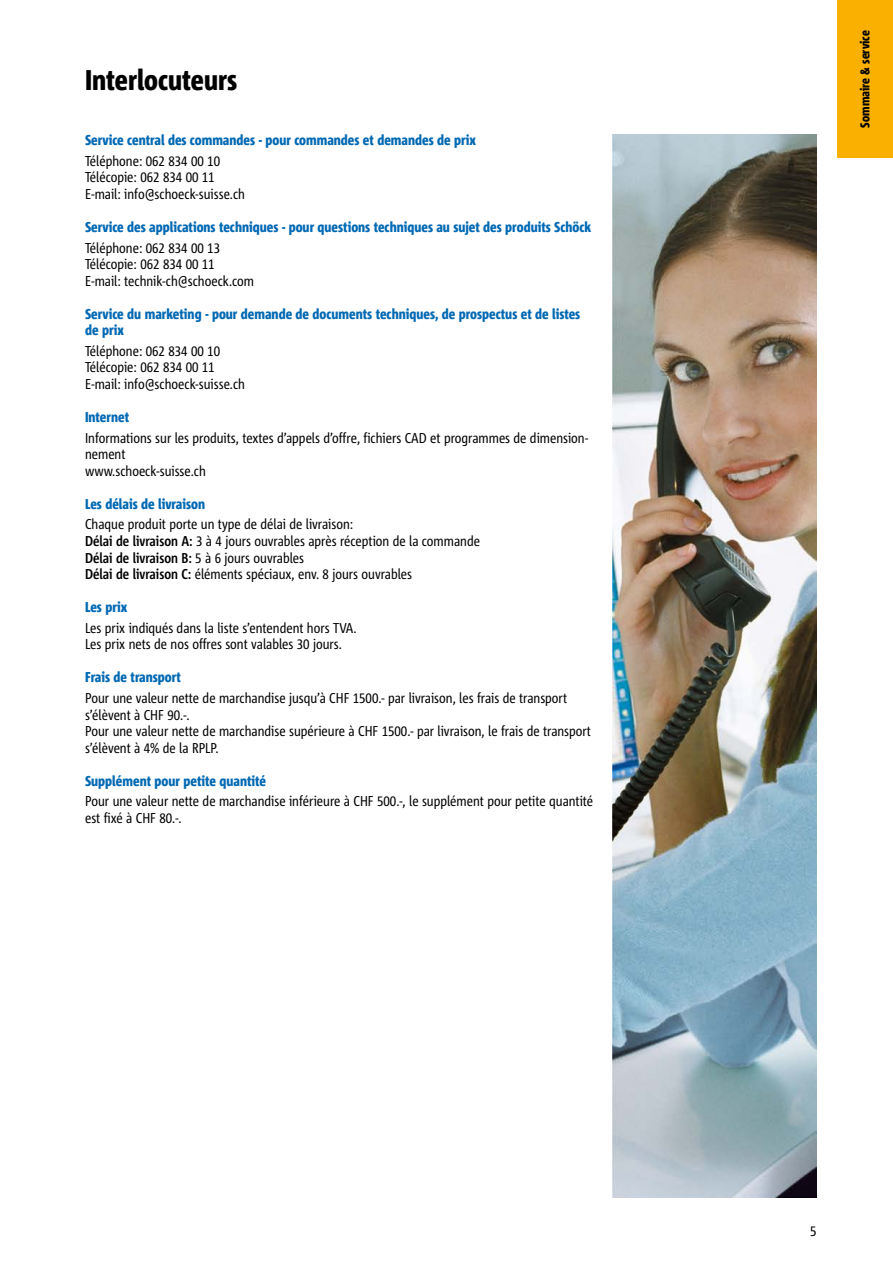
<style>
.page{position:relative;width:893px;height:1263px;background:#fff}
.page>*{position:absolute;margin:0;border:0;box-sizing:border-box;transform-origin:0 0}
.t1{font:800 28.5px "Corpid Cd Schoeck";color:#000}
.t2{font:14.25px/16.5px "Corpid Cd Schoeck";color:#000}
.t3{font:800 14.25px/16.5px "Corpid Cd Schoeck";color:#0069b4}
.t4{font:800 12.75px "Corpid Cd Schoeck";color:#000}
.s1{font-weight:700}
</style>
<div class="page">
<div style="left:838px;top:0;width:55px;height:158px;background:#f9b000"></div>
<img style="left:612px;top:134px;width:204px;height:1063px">
<h1 class="t1" style="left:85px;top:62px;width:154px">Interlocuteurs</h1>
<p class="t3" style="left:85px;top:132px;width:392px">Service central des commandes - pour commandes et demandes de prix</p>
<p class="t2" style="left:85px;top:153px;width:162px">Téléphone: 062 834 00 10<br>Télécopie: 062 834 00 11<br>E-mail: info@schoeck-suisse.ch</p>
<p class="t3" style="left:85px;top:218px;width:508px">Service des applications techniques - pour questions techniques au sujet des produits Schöck</p>
<p class="t2" style="left:85px;top:239px;width:171px">Téléphone: 062 834 00 13<br>Télécopie: 062 834 00 11<br>E-mail: technik-ch@schoeck.com</p>
<p class="t3" style="left:85px;top:305px;width:497px">Service du marketing - pour demande de documents techniques, de prospectus et de listes de prix</p>
<p class="t2" style="left:85px;top:343px;width:162px">Téléphone: 062 834 00 10<br>Télécopie: 062 834 00 11<br>E-mail: info@schoeck-suisse.ch</p>
<p class="t3" style="left:85px;top:409px;width:46px">Internet</p>
<p class="t2" style="left:85px;top:429px;width:505px">Informations sur les produits, textes d’appels d’offre, fichiers CAD et programmes de dimension&shy;nement<br>www.schoeck-suisse.ch</p>
<p class="t3" style="left:85px;top:495px;width:122px">Les délais de livraison</p>
<p class="t2" style="left:85px;top:516px;width:396px">Chaque produit porte un type de délai de livraison:<br><span class="s1">Délai de livraison A:</span> 3 à 4 jours ouvrables après réception de la commande <span class="s1">Délai de livraison B:</span> 5 à 6 jours ouvrables<br><span class="s1">Délai de livraison C:</span> éléments spéciaux, env. 8 jours ouvrables</p>
<p class="t3" style="left:85px;top:599px;width:44px">Les prix</p>
<p class="t2" style="left:85px;top:619px;width:273px">Les prix indiqués dans la liste s’entendent hors TVA.<br>Les prix nets de nos offres sont valables 30 jours.</p>
<p class="t3" style="left:85px;top:669px;width:97px">Frais de transport</p>
<p class="t2" style="left:85px;top:690px;width:508px">Pour une valeur nette de marchandise jusqu’à CHF 1500.- par livraison, les frais de transport s’élèvent à CHF 90.-.<br>Pour une valeur nette de marchandise supérieure à CHF 1500.- par livraison, le frais de transport s’élèvent à 4% de la RPLP.</p>
<p class="t3" style="left:85px;top:772px;width:183px">Supplément pour petite quantité</p>
<p class="t2" style="left:85px;top:793px;width:510px">Pour une valeur nette de marchandise inférieure à CHF 500.-, le supplément pour petite quantité est fixé à CHF 80.-.</p>
<p class="t4" style="left:857px;top:128px;width:99px;rotate:-90deg">Sommaire &amp; service</p>
<p class="t2" style="left:810px;top:1222px;width:8px">5</p>
</div>
